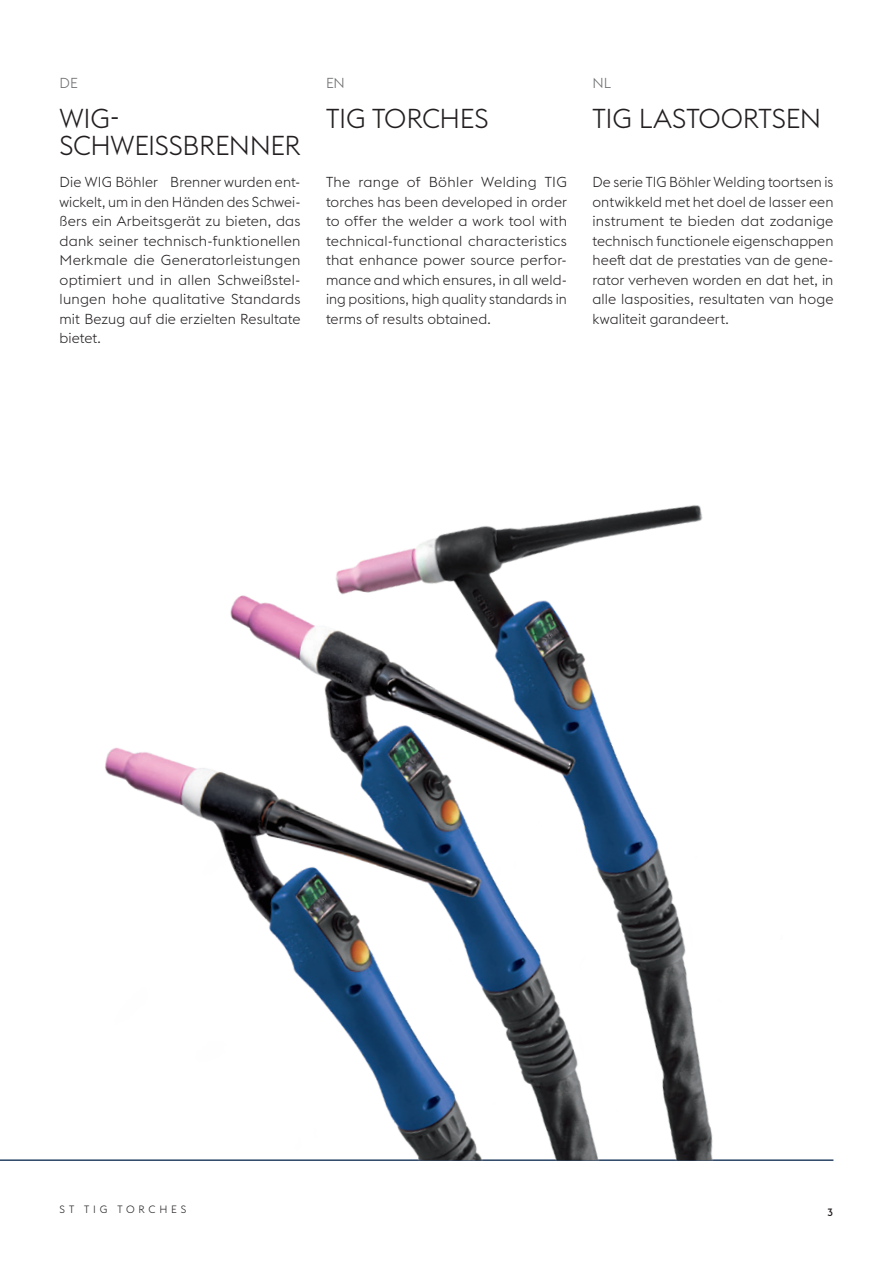
<style>
.page{position:relative;width:893px;height:1263px;background:#fff}
.page>*{position:absolute;margin:0;border:0;box-sizing:border-box;transform-origin:0 0}
.HL-2_single_column{font:300 27px/27px "voestalpine";letter-spacing:-.01em;color:#231f20}
.Copy_9_5_13_DE{font:300 14.25px/19.5px "voestalpine";letter-spacing:.01em;color:#231f20;text-align:justify}
.Copy_9_5_13_EN{font:300 14.25px/19.5px "voestalpine";letter-spacing:.005em;color:#231f20;text-align:justify}
.Language_single_colu{font:300 14.25px "voestalpine";color:#6c6d70}
.t1{font:300 10.5px "voestalpine";letter-spacing:.365em;color:#231f20}
.t2{font:500 10.5px "voestalpine";color:#231f20}
</style>
<div class="page">
<hr style="left:0;top:1159px;width:833px;height:2px;background:#284264">
<img style="left:29px;top:505px;width:783px;height:655px">
<p class="Language_single_colu" style="left:60px;top:75px;width:20px">DE</p>
<p class="HL-2_single_column" style="left:60px;top:105px;width:242px">WIG-<br>SCHWEISSBRENNER</p>
<p class="Copy_9_5_13_DE" style="left:60px;top:172px;width:242px">Die WIG Böhler Brenner wurden ent&shy;wickelt, um in den Händen des Schwei&shy;ßers ein Arbeitsgerät zu bieten, das dank seiner technisch-funktionellen Merkmale die Generatorleistungen optimiert und in allen Schweißstel&shy;lungen hohe qualitative Standards mit Bezug auf die erzielten Resultate bietet.</p>
<p class="Language_single_colu" style="left:326px;top:75px;width:20px">EN</p>
<p class="HL-2_single_column" style="left:326px;top:105px;width:164px">TIG TORCHES</p>
<p class="Copy_9_5_13_EN" style="left:326px;top:172px;width:242px">The range of Böhler Welding TIG torches has been developed in order to offer the welder a work tool with technical-functional characteristics that enhance power source perfor&shy;mance and which ensures, in all weld&shy;ing positions, high quality standards in terms of results obtained.</p>
<p class="Language_single_colu" style="left:592px;top:75px;width:20px">NL</p>
<p class="HL-2_single_column" style="left:592px;top:105px;width:230px">TIG LASTOORTSEN</p>
<p class="Copy_9_5_13_DE" style="left:592px;top:172px;width:242px">De serie TIG Böhler Welding toortsen is ontwikkeld met het doel de lasser een instrument te bieden dat zodanige technisch functionele eigenschappen heeft dat de prestaties van de gene&shy;rator verheven worden en dat het, in alle lasposities, resultaten van hoge kwaliteit garandeert.</p>
<p class="t1" style="left:60px;top:1203px;width:128px">ST TIG TORCHES</p>
<p class="t2" style="left:827px;top:1206px;width:8px">3</p>
</div>
